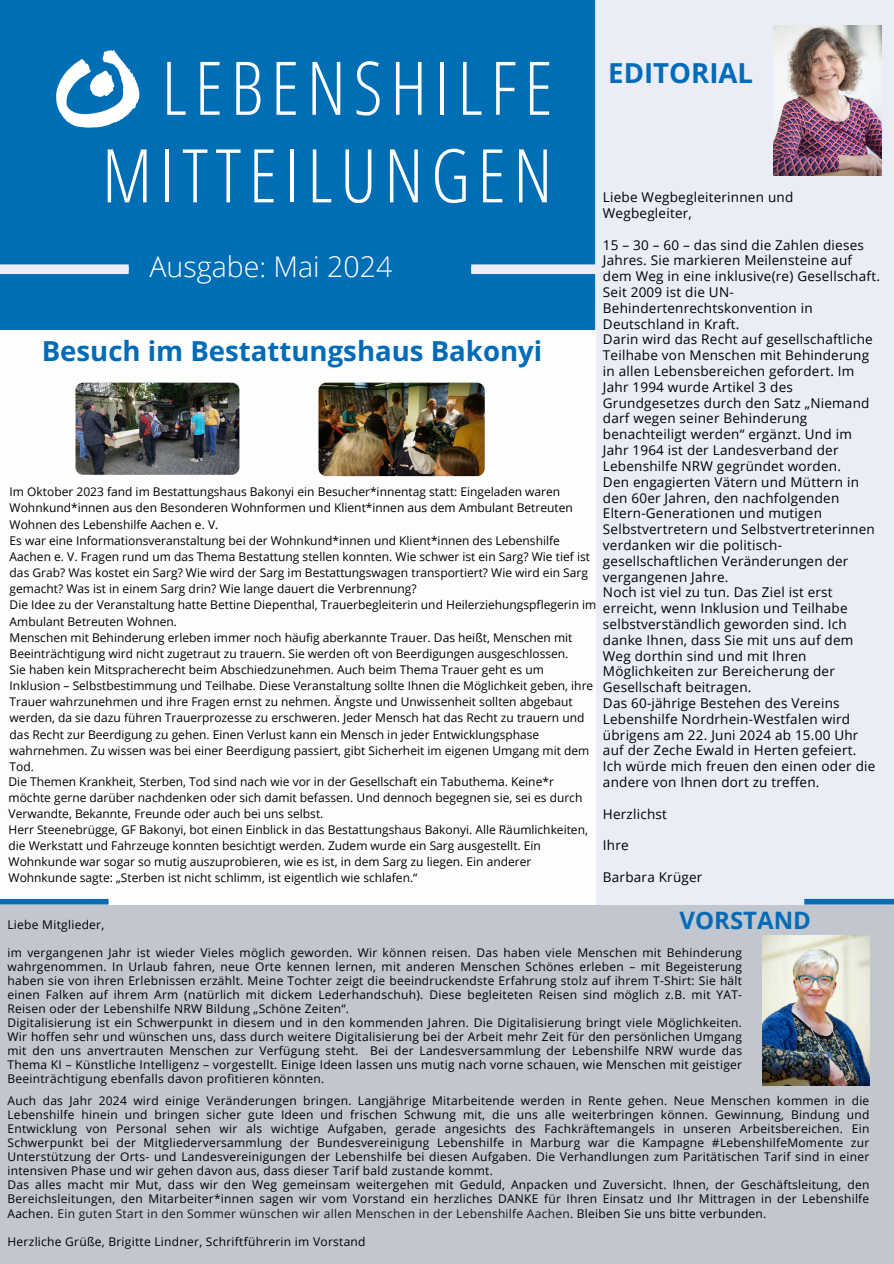
<style>
.page{position:relative;width:894px;height:1264px;background:#fff}
.page>*{position:absolute;margin:0;border:0;box-sizing:border-box;transform-origin:0 0}
.t1{font:300 74.1px/87.4px "Open Sans Condensed";letter-spacing:.1em;color:#fff;text-align:right}
.t2{font:300 28.5px "Open Sans";color:#fff}
.t3{font:700 27.6px "Open Sans";color:#006bb8}
.t4{font:700 24px "Open Sans";color:#006bb8}
.t5{font:13.5px/15.8px "Open Sans";letter-spacing:.015em;color:#000}
.t6{font:12px/14px "Open Sans";color:#000}
.t7{font:12px "Open Sans";letter-spacing:.025em;color:#000}
.s1{color:#171615}
</style>
<div class="page">
<div style="left:0;top:0;width:893px;height:1263px;background:#eaecf6"></div>
<img style="left:773px;top:26px;width:107px;height:149px">
<div style="left:0;top:0;width:595px;height:330px;background:#006eb5"></div>
<div style="left:0;top:267px;width:129px;height:7px;background:#eaecf6"></div>
<div style="left:471px;top:267px;width:128px;height:7px;background:#eaecf6"></div>
<svg style="left:56px;top:50px;width:84px;height:78px;background:#71aed5"></svg>
<div style="left:0;top:330px;width:595px;height:576px;background:#fdfdfd"></div>
<div style="left:0;top:904px;width:893px;height:359px;background:#c2c6cf"></div>
<div style="left:804px;top:898px;width:89px;height:6px;background:#006eb5"></div>
<div style="left:0;top:264px;width:129px;height:7px;background:#eaecf6"></div>
<div style="left:471px;top:264px;width:128px;height:7px;background:#eaecf6"></div>
<div style="left:0;top:898px;width:108px;height:6px;background:#006eb5"></div>
<img style="left:75px;top:382px;width:164px;height:93px;border-radius:8px">
<img style="left:318px;top:382px;width:166px;height:94px;border-radius:8px">
<img style="left:762px;top:935px;width:107px;height:150px">
<p class="t1" style="left:102px;top:42px;width:452px">LEBENSHILFE<br>MITTEILUNGEN</p>
<p class="t3" style="left:608px;top:54px;width:146px">EDITORIAL</p>
<h6 class="t5" style="left:602px;top:189px;width:192px">Liebe Wegbegleiterinnen und<br>Wegbegleiter,</h6>
<h6 class="t5" style="left:602px;top:236px;width:278px">15 – 30 – 60 – das sind die Zahlen dieses Jahres. Sie markieren Meilensteine auf dem Weg in eine inklusive(re) Gesellschaft.<br>Seit 2009 ist die UN-Behindertenrechtskonvention in Deutschland in Kraft.<br>Darin wird das Recht auf gesellschaftliche Teilhabe von Menschen mit Behinderung in allen Lebensbereichen gefordert. Im Jahr 1994 wurde Artikel 3 des Grundgesetzes durch den Satz „Niemand darf wegen seiner Behinderung benachteiligt werden“ ergänzt. Und im Jahr 1964 ist der Landesverband der Lebenshilfe NRW gegründet worden.<br>Den engagierten Vätern und Müttern in den 60er Jahren, den nachfolgenden Eltern-Generationen und mutigen Selbstvertretern und Selbstvertreterinnen verdanken wir die politisch&shy;gesellschaftlichen Veränderungen der vergangenen Jahre.<br>Noch ist viel zu tun. Das Ziel ist erst erreicht, wenn Inklusion und Teilhabe selbstverständlich geworden sind. Ich danke Ihnen, dass Sie mit uns auf dem Weg dorthin sind und mit Ihren Möglichkeiten zur Bereicherung der Gesellschaft beitragen.<br>Das 60-jährige Bestehen des Vereins Lebenshilfe Nordrhein-Westfalen wird übrigens am 22. Juni 2024 ab 15.00 Uhr auf der Zeche Ewald in Herten gefeiert.<br>Ich würde mich freuen den einen oder die andere von Ihnen dort zu treffen.</h6>
<p class="t5" style="left:602px;top:805px;width:66px">Herzlichst</p>
<h3 class="t5" style="left:602px;top:837px;width:27px">Ihre</h3>
<p class="t5" style="left:602px;top:868px;width:101px">Barbara Krüger</p>
<p class="t4" style="left:679px;top:903px;width:133px">VORSTAND</p>
<h1 class="t2" style="left:149px;top:246px;width:244px">Ausgabe: Mai 2024</h1>
<p class="t3" style="left:42px;top:331px;width:502px">Besuch im Bestattungshaus Bakonyi</p>
<p class="t6" style="left:10px;top:483px;width:564px;line-height:16.2px">Im Oktober 2023 fand im Bestattungshaus Bakonyi ein Besucher*innentag statt: Eingeladen waren<br>Wohnkund*innen aus den Besonderen Wohnformen und Klient*innen aus dem Ambulant Betreuten<br>Wohnen des Lebenshilfe Aachen e. V.</p>
<p class="t6" style="left:10px;top:532px;width:581px;line-height:16.2px">Es war eine Informationsveranstaltung bei der Wohnkund*innen und Klient*innen des Lebenshilfe Aachen e. V. Fragen rund um das Thema Bestattung stellen konnten. Wie schwer ist ein Sarg? Wie tief ist das Grab? Was kostet ein Sarg? Wie wird der Sarg im Bestattungswagen transportiert? Wie wird ein Sarg gemacht? Was ist in einem Sarg drin? Wie lange dauert die Verbrennung?</p>
<p class="t6" style="left:10px;top:596px;width:588px;line-height:16.2px">Die Idee zu der Veranstaltung hatte Bettine Diepenthal, Trauerbegleiterin und Heilerziehungspflegerin im<br>Ambulant Betreuten Wohnen.</p>
<p class="t6" style="left:10px;top:629px;width:564px;line-height:16.2px">Menschen mit Behinderung erleben immer noch häufig aberkannte Trauer. Das heißt, Menschen mit<br>Beeinträchtigung wird nicht zugetraut zu trauern. Sie werden oft von Beerdigungen ausgeschlossen.</p>
<p class="t6" style="left:10px;top:661px;width:585px;line-height:16.2px">Sie haben kein Mitspracherecht beim Abschiedzunehmen. Auch beim Thema Trauer geht es um Inklusion – Selbstbestimmung und Teilhabe. Diese Veranstaltung sollte Ihnen die Möglichkeit geben, ihre Trauer wahrzunehmen und ihre Fragen ernst zu nehmen. Ängste und Unwissenheit sollten abgebaut werden, da sie dazu führen Trauerprozesse zu erschweren. Jeder Mensch hat das Recht zu trauern und das Recht zur Beerdigung zu gehen. Einen Verlust kann ein Mensch in jeder Entwicklungsphase wahrnehmen. Zu wissen was bei einer Beerdigung passiert, gibt Sicherheit im eigenen Umgang mit dem Tod.</p>
<h5 class="t6" style="left:9px;top:773px;width:575px;line-height:16px">Die Themen Krankheit, Sterben, Tod sind nach wie vor in der Gesellschaft ein Tabuthema. Keine*r möchte gerne darüber nachdenken oder sich damit befassen. Und dennoch begegnen sie, sei es durch<br>Verwandte, Bekannte, Freunde oder auch bei uns selbst.</h5>
<p class="t6" style="left:9px;top:821px;width:580px;line-height:16px">Herr Steenebrügge, GF Bakonyi, bot einen Einblick in das Bestattungshaus Bakonyi. Alle Räumlichkeiten, die Werkstatt und Fahrzeuge konnten besichtigt werden. Zudem wurde ein Sarg ausgestellt. Ein Wohnkunde war sogar so mutig auszuprobieren, wie es ist, in dem Sarg zu liegen. Ein anderer Wohnkunde sagte: „Sterben ist nicht schlimm, ist eigentlich wie schlafen.“</p>
<h2 class="t7" style="left:7px;top:915px;width:98px">Liebe Mitglieder,</h2>
<h6 class="t6" style="left:7px;top:945px;width:736px;text-align:justify">im vergangenen Jahr ist wieder Vieles möglich geworden. Wir können reisen. Das haben viele Menschen mit Behinderung wahrgenommen. In Urlaub fahren, neue Orte kennen lernen, mit anderen Menschen Schönes erleben – mit Begeisterung haben sie von ihren Erlebnissen erzählt. Meine Tochter zeigt die beeindruckendste Erfahrung stolz auf ihrem T-Shirt: Sie hält einen Falken auf ihrem Arm (natürlich mit dickem Lederhandschuh). Diese begleiteten Reisen sind möglich z.B. mit YAT-Reisen oder der Lebenshilfe NRW Bildung „Schöne Zeiten“.</h6>
<h6 class="t6" style="left:7px;top:1015px;width:736px;text-align:justify">Digitalisierung ist ein Schwerpunkt in diesem und in den kommenden Jahren. Die Digitalisierung bringt viele Möglichkeiten.<br>Wir hoffen sehr und wünschen uns, dass durch weitere Digitalisierung bei der Arbeit mehr Zeit für den persönlichen Umgang mit den uns anvertrauten Menschen zur Verfügung steht. Bei der Landesversammlung der Lebenshilfe NRW wurde das Thema KI – Künstliche Intelligenz – vorgestellt. Einige Ideen lassen uns mutig nach vorne schauen, wie Menschen mit geistiger Beeinträchtigung ebenfalls davon profitieren könnten.</h6>
<p class="t6" style="left:7px;top:1093px;width:863px;text-align:justify">Auch das Jahr 2024 wird einige Veränderungen bringen. Langjährige Mitarbeitende werden in Rente gehen. Neue Menschen kommen in die Lebenshilfe hinein und bringen sicher gute Ideen und frischen Schwung mit, die uns alle weiterbringen können. Gewinnung, Bindung und Entwicklung von Personal sehen wir als wichtige Aufgaben, gerade angesichts des Fachkräftemangels in unseren Arbeitsbereichen. Ein Schwerpunkt bei der Mitgliederversammlung der Bundesvereinigung Lebenshilfe in Marburg war die Kampagne #LebenshilfeMomente zur Unterstützung der Orts- und Landesvereinigungen der Lebenshilfe bei diesen Aufgaben. Die Verhandlungen zum Paritätischen Tarif sind in einer intensiven Phase und wir gehen davon aus, dass dieser Tarif bald zustande kommt.</p>
<p class="t6" style="left:7px;top:1177px;width:863px;text-align:justify">Das alles macht mir Mut, dass wir den Weg gemeinsam weitergehen mit Geduld, Anpacken und Zuversicht. Ihnen, der Geschäftsleitung, den Bereichsleitungen, den Mitarbeiter*innen sagen wir vom Vorstand ein herzliches DANKE für Ihren Einsatz und Ihr Mittragen in der Lebenshilfe Aachen. <span class="s1">Ein guten Start in den Sommer wünschen wir allen Menschen in der Lebenshilfe Aachen</span>. Bleiben Sie uns bitte verbunden.</p>
<p class="t7" style="left:7px;top:1232px;width:359px">Herzliche Grüße, Brigitte Lindner, Schriftführerin im Vorstand</p>
</div>
